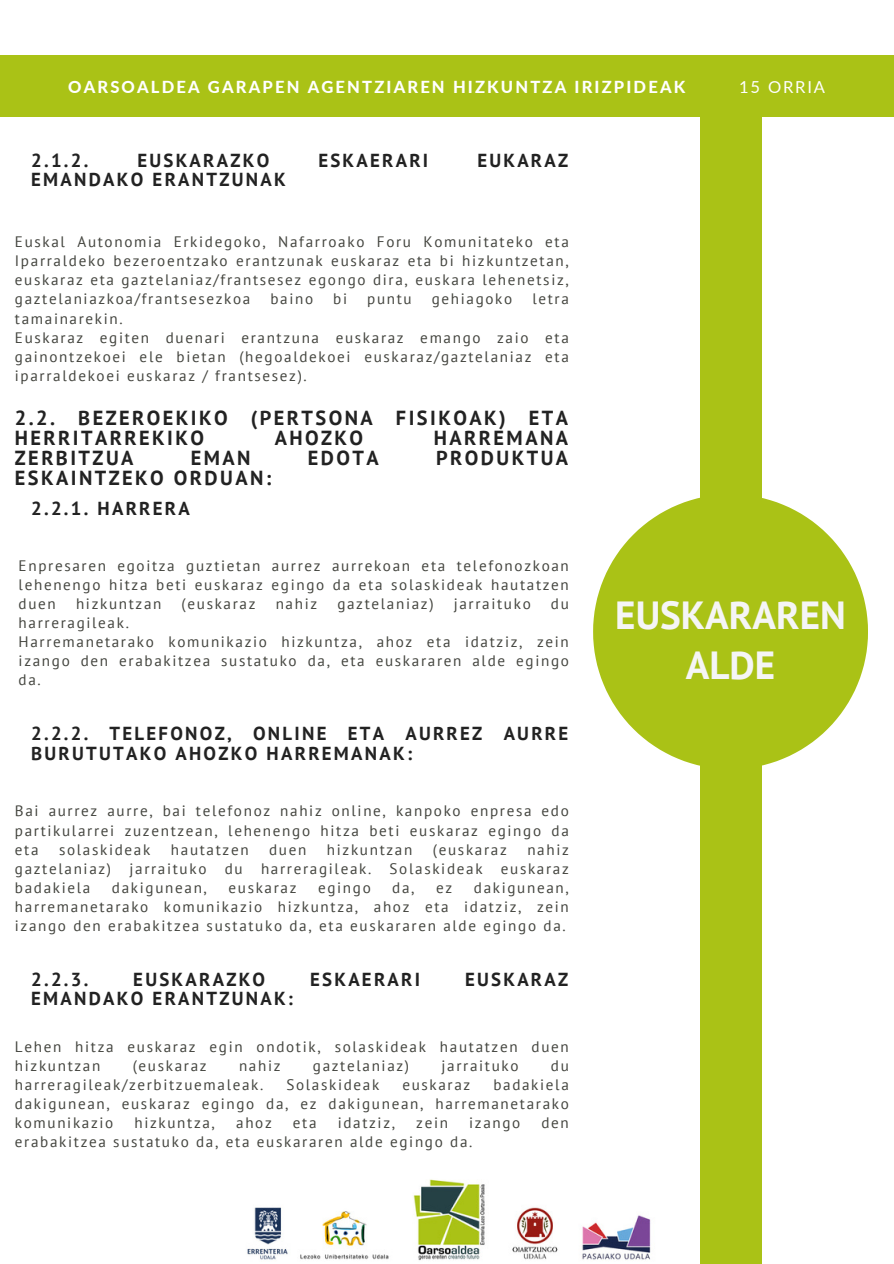
<style>
.page{position:relative;width:894px;height:1264px;background:#fff}
.page>*{position:absolute;margin:0;border:0;box-sizing:border-box;transform-origin:0 0}
.t1{font:700 39.15px/50.1px "PT Sans";color:#f5f5f5;text-align:center}
.t2{font:700 20.25px/20.2px "PT Sans";letter-spacing:.12em;color:#222}
.t3{font:700 18.75px/19.2px "PT Sans";letter-spacing:.12em;color:#222}
.t4{font:800 16.5px "Lato";letter-spacing:.13em;color:#fff}
.t5{font:16.5px "Lato";letter-spacing:.11em;color:#fff}
.t6{font:15.15px/19.2px "PT Sans";letter-spacing:.11em;color:#43443e;text-align:justify}
</style>
<div class="page">
<div style="left:700px;top:107px;width:61px;height:1156px;background:#aac216"></div>
<div style="left:0;top:55px;width:893px;height:61px;background:#aac216"></div>
<svg style="left:593px;top:494px;width:274px;height:275px;fill:#aac216"></svg>
<img style="left:247px;top:1179px;width:404px;height:82px">
<h2 class="t4" style="left:68px;top:77px;width:618px">OARSOALDEA GARAPEN AGENTZIAREN HIZKUNTZA IRIZPIDEAK</h2>
<p class="t5" style="left:739px;top:76px;width:87px">15 ORRIA</p>
<p class="t3" style="left:31px;top:150px;width:59px">2.1.2.</p>
<p class="t3" style="left:137px;top:150px;width:133px">EUSKARAZKO</p>
<p class="t3" style="left:318px;top:150px;width:111px">ESKAERARI</p>
<p class="t3" style="left:477px;top:150px;width:92px">EUKARAZ</p>
<p class="t3" style="left:31px;top:169px;width:256px">EMANDAKO ERANTZUNAK</p>
<h4 class="t6" style="left:15px;top:232px;width:555px">Euskal Autonomia Erkidegoko, Nafarroako Foru Komunitateko eta Iparraldeko bezeroentzako erantzunak euskaraz eta bi hizkuntzetan, euskaraz eta gaztelaniaz/frantsesez egongo dira, euskara lehenetsiz, gaztelaniazkoa/frantsesezkoa</h4>
<h4 class="t6" style="left:270px;top:289px;width:44px">baino</h4>
<h4 class="t6" style="left:333px;top:289px;width:15px">bi</h4>
<h4 class="t6" style="left:367px;top:289px;width:46px">puntu</h4>
<h4 class="t6" style="left:431px;top:289px;width:82px">gehiagoko</h4>
<h4 class="t6" style="left:532px;top:289px;width:38px">letra</h4>
<h4 class="t6" style="left:15px;top:308px;width:109px">tamainarekin.</h4>
<h3 class="t6" style="left:15px;top:327px;width:555px">Euskaraz egiten duenari erantzuna euskaraz emango zaio eta gainontzekoei ele bietan (hegoaldekoei euskaraz/gaztelaniaz eta iparraldekoei euskaraz / frantsesez).</h3>
<p class="t2" style="left:15px;top:407px;width:554px">2.2. BEZEROEKIKO (PERTSONA FISIKOAK) ETA<br>HERRITARREKIKO</p>
<p class="t2" style="left:275px;top:427px;width:90px">AHOZKO</p>
<p class="t2" style="left:434px;top:427px;width:136px">HARREMANA</p>
<p class="t2" style="left:15px;top:447px;width:120px">ZERBITZUA</p>
<p class="t2" style="left:191px;top:447px;width:61px">EMAN</p>
<p class="t2" style="left:308px;top:447px;width:72px">EDOTA</p>
<p class="t2" style="left:436px;top:447px;width:133px">PRODUKTUA</p>
<p class="t2" style="left:15px;top:467px;width:258px">ESKAINTZEKO ORDUAN:</p>
<h2 class="t3" style="left:31px;top:498px;width:160px">2.2.1. HARRERA</h2>
<p class="t6" style="left:19px;top:555px;width:551px">Enpresaren egoitza guztietan aurrez aurrekoan eta telefonozkoan lehenengo hitza beti euskaraz egingo da eta solaskideak hautatzen duen</p>
<p class="t6" style="left:76px;top:593px;width:87px">hizkuntzan</p>
<p class="t6" style="left:181px;top:593px;width:75px">(euskaraz</p>
<p class="t6" style="left:275px;top:593px;width:43px">nahiz</p>
<p class="t6" style="left:337px;top:593px;width:98px">gaztelaniaz)</p>
<p class="t6" style="left:453px;top:593px;width:78px">jarraituko</p>
<p class="t6" style="left:550px;top:593px;width:19px">du</p>
<p class="t6" style="left:19px;top:612px;width:112px">harreragileak.</p>
<p class="t6" style="left:19px;top:632px;width:551px">Harremanetarako komunikazio hizkuntza, ahoz eta idatziz, zein izango den erabakitzea sustatuko da, eta euskararen alde egingo da.</p>
<h2 class="t3" style="left:31px;top:724px;width:538px">2.2.2. TELEFONOZ, ONLINE ETA AURREZ AURRE<br>BURUTUTAKO AHOZKO HARREMANAK:</h2>
<h1 class="t6" style="left:15px;top:801px;width:555px">Bai aurrez aurre, bai telefonoz nahiz online, kanpoko enpresa edo partikularrei zuzentzean, lehenengo hitza beti euskaraz egingo da eta</h1>
<h1 class="t6" style="left:59px;top:839px;width:93px">solaskideak</h1>
<h1 class="t6" style="left:171px;top:839px;width:79px">hautatzen</h1>
<h1 class="t6" style="left:269px;top:839px;width:39px">duen</h1>
<h1 class="t6" style="left:327px;top:839px;width:87px">hizkuntzan</h1>
<h1 class="t6" style="left:433px;top:839px;width:75px">(euskaraz</h1>
<h1 class="t6" style="left:15px;top:839px;width:555px;text-indent:512px">nahiz gaztelaniaz) jarraituko du harreragileak. Solaskideak euskaraz badakiela</h1>
<h1 class="t6" style="left:15px;top:877px;width:555px;text-indent:459px">dakigunean, harremanetarako komunikazio hizkuntza, ahoz eta idatziz, zein izango den erabakitzea sustatuko da, eta euskararen alde egingo da.</h1>
<h2 class="t3" style="left:31px;top:969px;width:59px">2.2.3.</h2>
<h2 class="t3" style="left:133px;top:969px;width:133px">EUSKARAZKO</h2>
<h2 class="t3" style="left:310px;top:969px;width:111px">ESKAERARI</h2>
<h2 class="t3" style="left:465px;top:969px;width:105px">EUSKARAZ</h2>
<h2 class="t3" style="left:31px;top:988px;width:263px">EMANDAKO ERANTZUNAK:</h2>
<p class="t6" style="left:15px;top:1036px;width:555px">Lehen hitza euskaraz egin ondotik, solaskideak hautatzen duen hizkuntzan</p>
<h1 class="t6" style="left:112px;top:877px;width:96px">dakigunean,</h1>
<h1 class="t6" style="left:228px;top:877px;width:69px">euskaraz</h1>
<h1 class="t6" style="left:318px;top:877px;width:54px">egingo</h1>
<h1 class="t6" style="left:392px;top:877px;width:24px">da,</h1>
<h1 class="t6" style="left:436px;top:877px;width:18px">ez</h1>
<p class="t6" style="left:133px;top:1055px;width:75px">(euskaraz</p>
<p class="t6" style="left:239px;top:1055px;width:43px">nahiz</p>
<p class="t6" style="left:313px;top:1055px;width:98px">gaztelaniaz)</p>
<p class="t6" style="left:441px;top:1055px;width:78px">jarraituko</p>
<p class="t6" style="left:550px;top:1055px;width:19px">du</p>
<p class="t6" style="left:15px;top:1074px;width:250px">harreragileak/zerbitzuemaleak.</p>
<p class="t6" style="left:286px;top:1074px;width:94px">Solaskideak</p>
<p class="t6" style="left:402px;top:1074px;width:69px">euskaraz</p>
<p class="t6" style="left:15px;top:1074px;width:555px;text-indent:478px">badakiela dakigunean, euskaraz egingo da, ez dakigunean, harremanetarako komunikazio</p>
<p class="t6" style="left:134px;top:1113px;width:82px">hizkuntza,</p>
<p class="t6" style="left:236px;top:1113px;width:37px">ahoz</p>
<p class="t6" style="left:293px;top:1113px;width:25px">eta</p>
<p class="t6" style="left:337px;top:1113px;width:59px">idatziz,</p>
<p class="t6" style="left:416px;top:1113px;width:33px">zein</p>
<p class="t6" style="left:469px;top:1113px;width:53px">izango</p>
<p class="t6" style="left:541px;top:1113px;width:29px">den</p>
<p class="t6" style="left:15px;top:1132px;width:459px">erabakitzea sustatuko da, eta euskararen alde egingo da.</p>
<p class="t1" style="left:615px;top:589px;width:232px">EUSKARAREN<br>ALDE</p>
</div>
